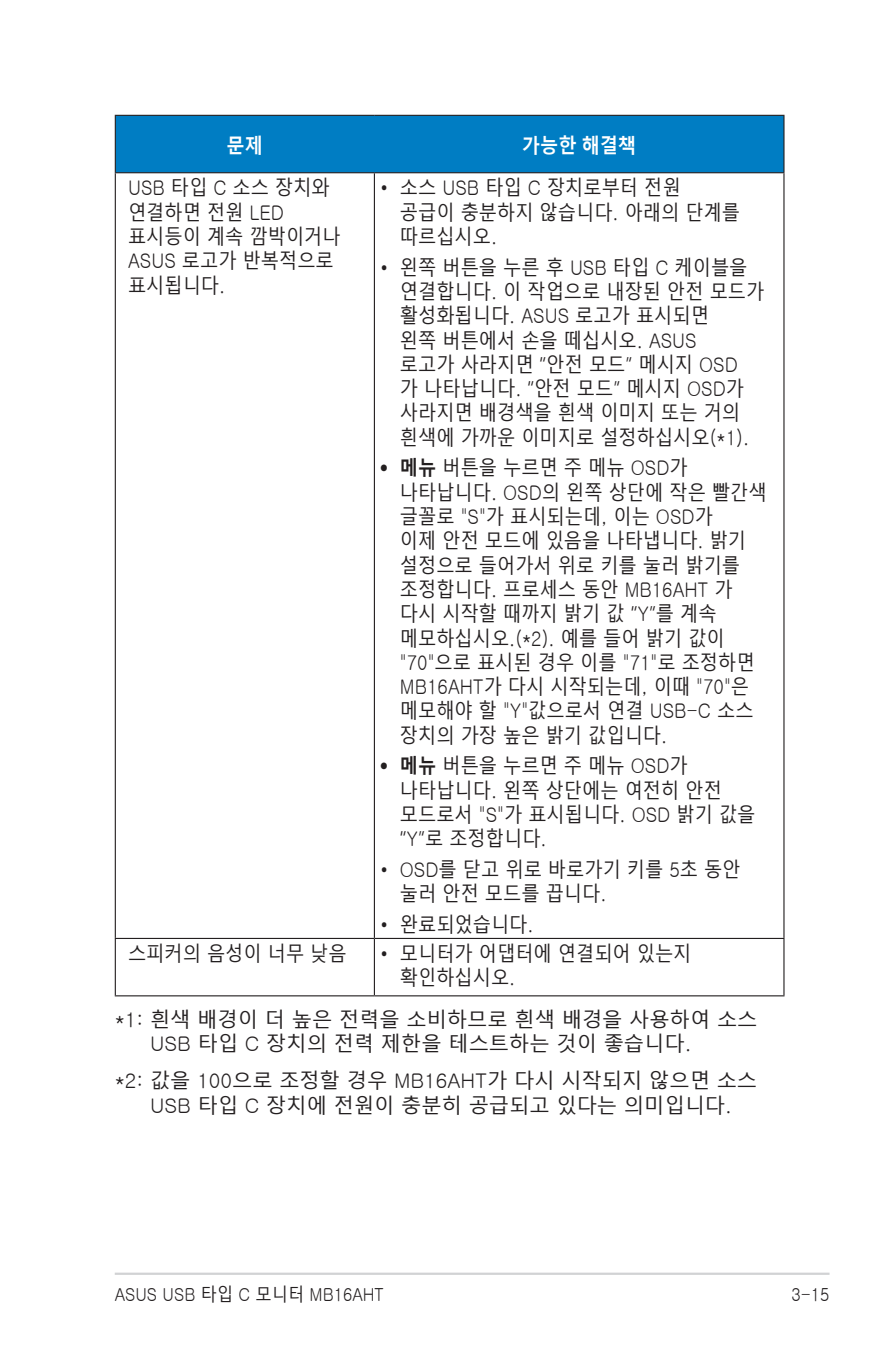
<style>
.page{position:relative;width:893px;height:1346px;background:#fff}
.page>*{position:absolute;margin:0;border:0;box-sizing:border-box;transform-origin:0 0}
.Table_Text_-new{font:20.25px/24.3px "Malgun Gothic";color:#231f20;scale:.9 1}
.Table_Text_-new-2{font:20.25px/24.3px "Malgun Gothic";color:#231f20}
.Table_Text_-new-3{font:700 20.25px "Malgun Gothic";color:#fff;scale:.9 1}
.t1{font:18px "Gulim";color:#231f20;scale:.9 1}
.s1{font-family:"Gulim"}
.s2{font-family:"Helvetica";font-weight:700}
.s3{font-weight:700}
.s4{font-family:"Malgun Gothic"}
</style>
<div class="page">
<hr style="left:115px;top:1272px;width:714px;height:3px;background:#d1d2d4">
<div style="left:116px;top:116px;width:667px;height:56px;background:#007dc3"></div>
<hr style="left:115px;top:116px;width:1px;height:56px;background:#231f20">
<hr style="left:783px;top:116px;width:1px;height:56px;background:#231f20">
<hr style="left:115px;top:115px;width:259px;height:1px;background:#231f20">
<hr style="left:374px;top:115px;width:410px;height:1px;background:#231f20">
<hr style="left:115px;top:173px;width:1px;height:765px;background:#231f20">
<hr style="left:115px;top:172px;width:259px;height:1px;background:#231f20">
<hr style="left:374px;top:173px;width:1px;height:765px;background:#231f20">
<hr style="left:783px;top:173px;width:1px;height:765px;background:#231f20">
<hr style="left:374px;top:172px;width:410px;height:1px;background:#231f20">
<hr style="left:115px;top:939px;width:1px;height:56px;background:#231f20">
<hr style="left:115px;top:938px;width:259px;height:1px;background:#231f20">
<hr style="left:115px;top:995px;width:259px;height:1px;background:#231f20">
<hr style="left:374px;top:939px;width:1px;height:56px;background:#231f20">
<hr style="left:783px;top:939px;width:1px;height:56px;background:#231f20">
<hr style="left:374px;top:938px;width:410px;height:1px;background:#231f20">
<hr style="left:374px;top:995px;width:410px;height:1px;background:#231f20">
<p class="Table_Text_-new-3" style="left:227px;top:134px;width:42px">문제</p>
<p class="Table_Text_-new-3" style="left:522px;top:134px;width:129px">가능한 해결책</p>
<p class="Table_Text_-new" style="left:128px;top:176px;width:238px"><span class="s1">USB</span> 타입 <span class="s1">C</span> 소스 장치와 연결하면 전원 <span class="s1">LED </span>표시등이 계속 깜박이거나<br><span class="s1">ASUS</span> 로고가 반복적으로 표시됩니다<span class="s1">.</span></p>
<p class="Table_Text_-new" style="left:400px;top:176px;width:379px;text-indent:-19px"><span class="s1">•</span> 소스 <span class="s1">USB</span> 타입 <span class="s1">C</span> 장치로부터 전원 공급이 충분하지 않습니다<span class="s1">.</span> 아래의 단계를 따르십시오<span class="s1">.</span></p>
<p class="Table_Text_-new" style="left:400px;top:256px;width:406px;text-indent:-19px"><span class="s1">•</span> 왼쪽 버튼을 누른 후 <span class="s1">USB</span> 타입 <span class="s1">C</span> 케이블을 연결합니다<span class="s1">.</span> 이 작업으로 내장된 안전 모드가 활성화됩니다<span class="s1">. ASUS</span> 로고가 표시되면<br>왼쪽 버튼에서 손을 떼십시오<span class="s1">. ASUS<br></span>로고가 사라지면 “안전 모드” 메시지 <span class="s1">OSD<br></span>가 나타납니다<span class="s1">.</span> “안전 모드” 메시지 <span class="s1">OSD</span>가 사라지면 배경색을 흰색 이미지 또는 거의 흰색에 가까운 이미지로 설정하십시오<span class="s1">(*1).</span></p>
<p class="Table_Text_-new" style="left:400px;top:456px;width:409px;text-indent:-19px"><span class="s2">•</span> <span class="s3">메뉴</span> 버튼을 누르면 주 메뉴 <span class="s1">OSD</span>가 나타납니다<span class="s1">. OSD</span>의 왼쪽 상단에 작은 빨간색 글꼴로 <span class="s1">"S"</span>가 표시되는데<span class="s1">,</span> 이는 <span class="s1">OSD</span>가<br>이제 안전 모드에 있음을 나타냅니다<span class="s1">.</span> 밝기 설정으로 들어가서 위로 키를 눌러 밝기를 조정합니다<span class="s1">.</span> 프로세스 동안 <span class="s1">MB16AHT</span> 가 다시 시작할 때까지 밝기 값 “<span class="s1">Y</span>”를 계속 메모하십시오<span class="s1">.(*2).</span> 예를 들어 밝기 값이 <span class="s1">"70"</span>으로 표시된 경우 이를 <span class="s1">"71"</span>로 조정하면<br><span class="s1">MB16AHT</span>가 다시 시작되는데<span class="s1">,</span> 이때 <span class="s1">"70"</span>은 메모해야 할 <span class="s1">"Y"</span>값으로서 연결 <span class="s1">USB-C</span> 소스 장치의 가장 높은 밝기 값입니다<span class="s1">.</span></p>
<p class="Table_Text_-new" style="left:400px;top:754px;width:397px;text-indent:-19px"><span class="s2">•</span> <span class="s3">메뉴</span> 버튼을 누르면 주 메뉴 <span class="s1">OSD</span>가 나타납니다<span class="s1">.</span> 왼쪽 상단에는 여전히 안전 모드로서 <span class="s1">"S"</span>가 표시됩니다<span class="s1">. OSD</span> 밝기 값을 “<span class="s1">Y</span>”로 조정합니다<span class="s1">.</span></p>
<p class="Table_Text_-new" style="left:400px;top:858px;width:380px;text-indent:-19px"><span class="s1">• OSD</span>를 닫고 위로 바로가기 키를 <span class="s1">5</span>초 동안 눌러 안전 모드를 끕니다<span class="s1">.</span></p>
<p class="Table_Text_-new" style="left:381px;top:913px;width:171px"><span class="s1">•</span> 완료되었습니다<span class="s1">.</span></p>
<p class="Table_Text_-new" style="left:128px;top:942px;width:244px">스피커의 음성이 너무 낮음</p>
<p class="Table_Text_-new" style="left:400px;top:942px;width:325px;text-indent:-19px"><span class="s1">•</span> 모니터가 어댑터에 연결되어 있는지 확인하십시오<span class="s1">.</span></p>
<p class="Table_Text_-new-2" style="left:150px;top:1008px;width:609px;text-indent:-35px"><span class="s1">*1:</span> 흰색 배경이 더 높은 전력을 소비하므로 흰색 배경을 사용하여 소스<br><span class="s1">USB</span> 타입 <span class="s1">C</span> 장치의 전력 제한을 테스트하는 것이 좋습니다<span class="s1">.</span></p>
<p class="Table_Text_-new-2" style="left:115px;top:1069px;width:644px;text-align:center"><span class="s1">*2:</span> 값을 <span class="s1">100</span>으로 조정할 경우 <span class="s1">MB16AHT</span>가 다시 시작되지 않으면 소스<br><span class="s1">USB</span> 타입 <span class="s1">C</span> 장치에 전원이 충분히 공급되고 있다는 의미입니다<span class="s1">.</span></p>
<p class="t1" style="left:115px;top:1285px;width:301px">ASUS USB <span class="s4">타입</span> C <span class="s4">모니터</span> MB16AHT</p>
<p class="t1" style="left:791px;top:1285px;width:44px">3-15</p>
</div>
